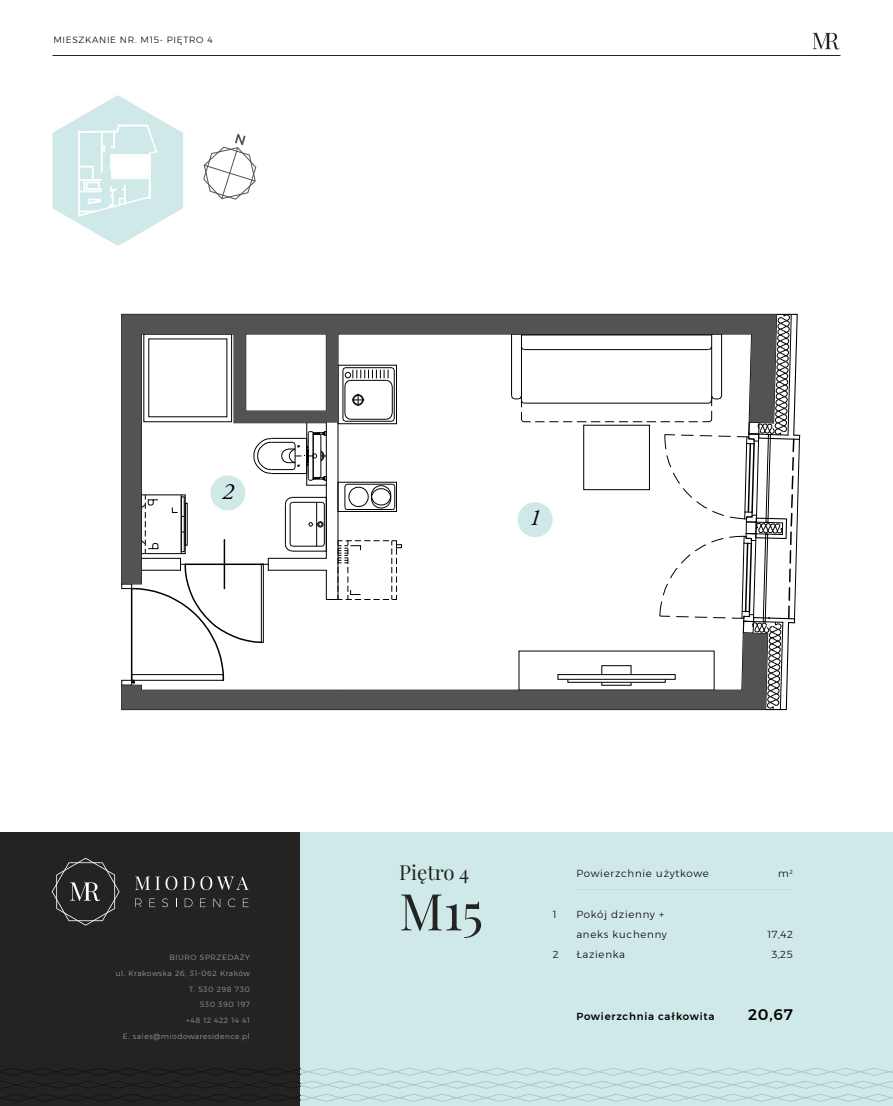
<style>
.page{position:relative;width:893px;height:1106px;background:#fff}
.page>*{position:absolute;margin:0;border:0;box-sizing:border-box;transform-origin:0 0}
.t1{font:50.93px "Playfair Display";color:#232323}
.t2{font:italic 23.33px "Adobe Garamond Pro";color:#000}
.t3{font:20.33px "Playfair Display";color:#232323}
.t4{font:500 15.3px "Montserrat";color:#000}
.t5{font:300 10.2px/20.3px "Montserrat";letter-spacing:.075em;color:#000}
.t6{font:500 10.2px "Montserrat";letter-spacing:.075em;color:#000}
.t7{font:300 9px "Montserrat";letter-spacing:.075em;color:#000}
.t8{font:300 7.5px/15.8px "Montserrat";letter-spacing:.075em;color:#a3a3a3;text-align:right}
</style>
<div class="page">
<div style="left:0;top:832px;width:300px;height:274px;background:#232323"></div>
<div style="left:300px;top:832px;width:592px;height:274px;background:#cfe8e8"></div>
<svg style="left:812px;top:33px;width:27px;height:17px"></svg>
<hr style="left:52px;top:55px;width:788px;height:1px;background:#232323">
<svg style="left:52px;top:858px;width:68px;height:67px"></svg>
<svg style="left:135px;top:876px;width:42px;height:14px"></svg>
<svg style="left:183px;top:876px;width:11px;height:14px"></svg>
<svg style="left:200px;top:876px;width:48px;height:14px"></svg>
<svg style="left:135px;top:898px;width:6px;height:9px"></svg>
<svg style="left:149px;top:898px;width:6px;height:9px"></svg>
<svg style="left:162px;top:898px;width:6px;height:9px"></svg>
<svg style="left:185px;top:898px;width:7px;height:9px"></svg>
<svg style="left:200px;top:898px;width:6px;height:9px"></svg>
<svg style="left:213px;top:898px;width:7px;height:9px"></svg>
<svg style="left:228px;top:898px;width:7px;height:9px"></svg>
<svg style="left:243px;top:898px;width:5px;height:9px"></svg>
<svg style="left:0;top:1068px;width:892px;height:33px"></svg>
<div style="left:121px;top:583px;width:11px;height:6px;border:1px solid #000"></div>
<svg style="left:325px;top:584px;width:72px;height:16px"></svg>
<svg style="left:511px;top:313px;width:289px;height:397px"></svg>
<svg style="left:130px;top:584px;width:134px;height:49px"></svg>
<svg style="left:203px;top:134px;width:53px;height:66px"></svg>
<svg style="left:52px;top:95px;width:131px;height:151px"></svg>
<svg style="left:122px;top:314px;width:654px;height:270px"></svg>
<svg style="left:122px;top:633px;width:645px;height:76px"></svg>
<p class="t7" style="left:53px;top:33px;width:161px">MIESZKANIE NR. M15- PIĘTRO 4</p>
<h2 class="t2" style="left:222px;top:477px;width:13px">2</h2>
<p class="t8" style="left:116px;top:949px;width:136px">BIURO SPRZEDAŻY<br>ul. Krakowska 26, 31-062 Kraków<br>T. 530 298 730<br>530 390 197<br>+48 12 422 14 41<br>E. sales@miodowaresidence.pl</p>
<h2 class="t2" style="left:529px;top:504px;width:13px">1</h2>
<h3 class="t3" style="left:399px;top:859px;width:72px">Piętro 4</h3>
<h1 class="t1" style="left:399px;top:879px;width:85px">M15</h1>
<h3 class="t5" style="left:552px;top:904px;width:5px">1</h3>
<h3 class="t5" style="left:552px;top:944px;width:7px">2</h3>
<h3 class="t5" style="left:576px;top:863px;width:134px">Powierzchnie użytkowe</h3>
<h3 class="t5" style="left:576px;top:904px;width:92px">Pokój dzienny + aneks kuchenny<br>Łazienka</h3>
<h3 class="t6" style="left:576px;top:1008px;width:140px">Powierzchnia całkowita</h3>
<h3 class="t5" style="left:778px;top:863px;width:16px">m<sup>2</sup></h3>
<h3 class="t5" style="left:767px;top:924px;width:27px;text-align:center">17,42<br>3,25</h3>
<h3 class="t4" style="left:748px;top:1002px;width:46px">20,67</h3>
</div>
